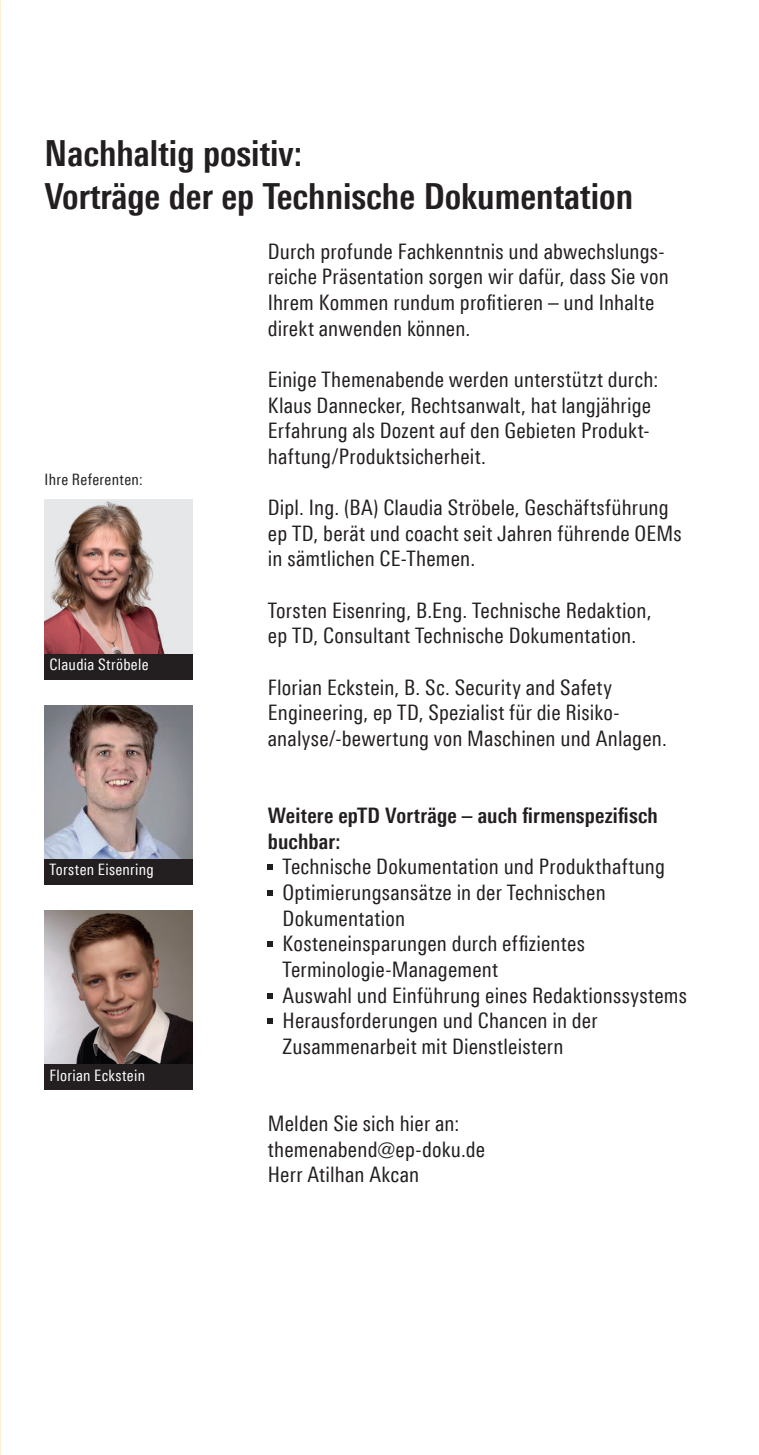
<style>
.page{position:relative;width:759px;height:1455px;background:#fff}
.page>*{position:absolute;margin:0;border:0;box-sizing:border-box;transform-origin:0 0}
.t1{font:700 36px/42.8px "Linotype Univers 620 Cn";color:#231f20}
.t2{font:21.38px/25.7px "Linotype Univers 420 Cn";letter-spacing:.005em;color:#231f20}
.t3{font:700 21.38px/25.7px "Linotype Univers 620 Cn";letter-spacing:.01em;color:#231f20}
.t4{font:15.75px "Linotype Univers 420 Cn";letter-spacing:.02em;color:#fff}
.t5{font:15.75px "Linotype Univers 420 Cn";letter-spacing:.02em;color:#231f20}
</style>
<div class="page">
<svg style="left:268px;top:864px;width:5px;height:5px"></svg>
<svg style="left:268px;top:890px;width:5px;height:5px"></svg>
<svg style="left:268px;top:941px;width:5px;height:5px"></svg>
<svg style="left:268px;top:993px;width:5px;height:5px"></svg>
<svg style="left:268px;top:1018px;width:5px;height:5px"></svg>
<img style="left:45px;top:499px;width:148px;height:154px">
<img style="left:45px;top:705px;width:148px;height:154px">
<img style="left:45px;top:910px;width:148px;height:154px">
<div style="left:45px;top:653px;width:148px;height:26px;background:#231f20"></div>
<div style="left:45px;top:859px;width:148px;height:25px;background:#231f20"></div>
<div style="left:45px;top:1064px;width:148px;height:25px;background:#231f20"></div>
<h1 class="t1" style="left:45px;top:131px;width:590px">Nachhaltig positiv:<br>Vorträge der ep Technische Dokumentation</h1>
<p class="t5" style="left:45px;top:470px;width:99px">Ihre Referenten:</p>
<p class="t4" style="left:49px;top:655px;width:101px">Claudia Ströbele</p>
<p class="t4" style="left:49px;top:860px;width:106px">Torsten Eisenring</p>
<p class="t4" style="left:49px;top:1065px;width:97px">Florian Eckstein</p>
<p class="t2" style="left:268px;top:238px;width:402px">Durch profunde Fachkenntnis und abwechslungs&shy;reiche Präsentation sorgen wir dafür, dass Sie von Ihrem Kommen rundum profitieren – und Inhalte direkt anwenden können.</p>
<p class="t2" style="left:268px;top:366px;width:392px">Einige Themenabende werden unterstützt durch:<br>Klaus Dannecker, Rechtsanwalt, hat langjährige Erfahrung als Dozent auf den Gebieten Produkt&shy;haftung/Produktsicherheit.</p>
<p class="t2" style="left:268px;top:494px;width:415px">Dipl. Ing. (BA) Claudia Ströbele, Geschäftsführung ep TD, berät und coacht seit Jahren führende OEMs in sämtlichen CE-Themen.</p>
<p class="t2" style="left:268px;top:597px;width:385px">Torsten Eisenring, B.Eng. Technische Redaktion, ep TD, Consultant Technische Dokumentation.</p>
<p class="t2" style="left:268px;top:674px;width:400px">Florian Eckstein, B. Sc. Security and Safety<br>Engineering, ep TD, Spezialist für die Risiko&shy;analyse/-bewertung von Maschinen und Anlagen.</p>
<p class="t3" style="left:268px;top:802px;width:392px">Weitere epTD Vorträge – auch firmenspezifisch buchbar:</p>
<p class="t2" style="left:283px;top:853px;width:406px">Technische Dokumentation und Produkthaftung Optimierungsansätze in der Technischen Dokumentation<br>Kosteneinsparungen durch effizientes Terminologie-Management<br>Auswahl und Einführung eines Redaktionssystems Herausforderungen und Chancen in der Zusammenarbeit mit Dienstleistern</p>
<p class="t2" style="left:268px;top:1110px;width:219px">Melden Sie sich hier an: themenabend@ep-doku.de<br>Herr Atilhan Akcan</p>
</div>
